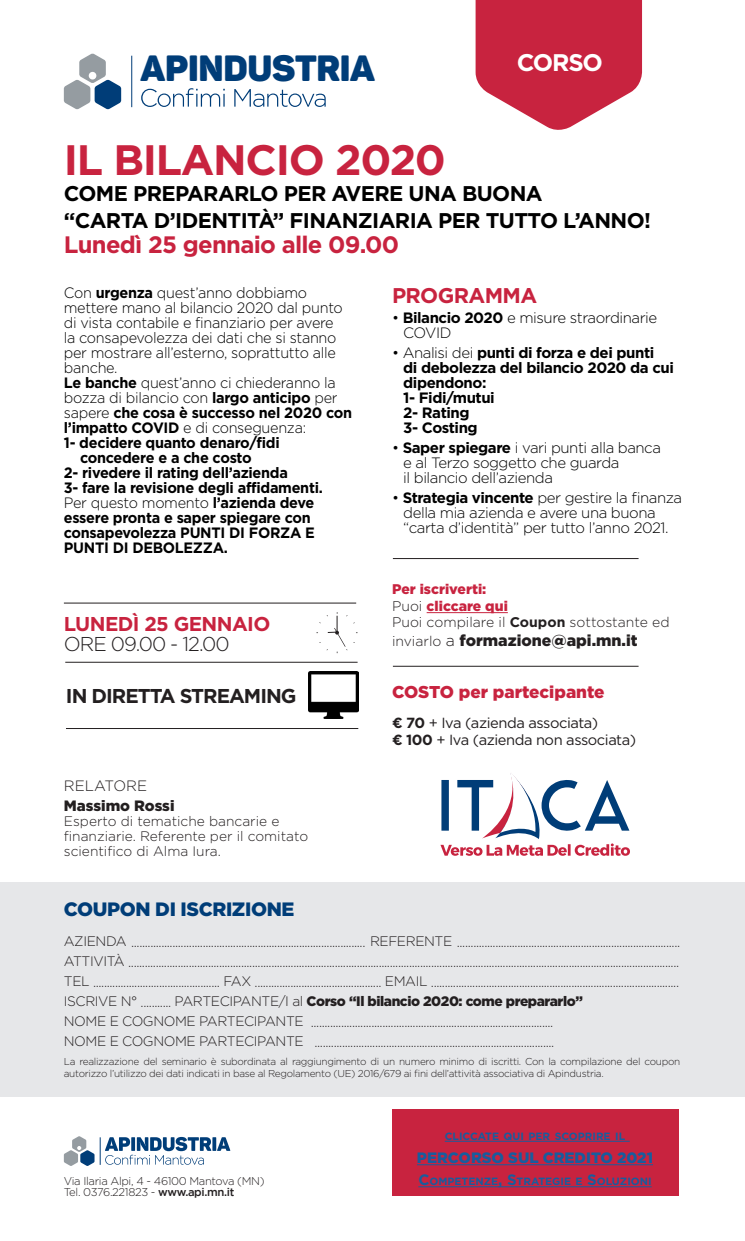
<style>
.page{position:relative;width:745px;height:1241px;background:#fff}
.page>*{position:absolute;margin:0;border:0;box-sizing:border-box;transform-origin:0 0}
.t1{font:700 42.5px "Gotham";letter-spacing:-.03em;color:#c8233f}
.t2{font:36px "Panton Black Caps";letter-spacing:-.01em;color:#003d78}
.t3{font:100 31.75px "Gotham HTF";letter-spacing:-.05em;color:#fff}
.t4{font:700 24px "Gotham HTF";letter-spacing:-.05em;color:#fff}
.t5{font:700 23.75px "Gotham";letter-spacing:-.03em;color:#c8233f}
.t6{font:700 21.25px "Gotham";letter-spacing:-.03em;color:#000}
.t7{font:700 21.25px "Gotham HTF";letter-spacing:-.03em;color:#c8233f}
.t8{font:700 20px "Gotham";letter-spacing:-.05em;color:#231f20}
.t9{font:700 20px "Gotham";letter-spacing:-.03em;color:#c8233f}
.t10{font:300 20px "Gotham";letter-spacing:-.05em;color:#231f20}
.t11{font:900 19.38px "Gotham";letter-spacing:-.02em;color:#003d78}
.t12{font:900 17.12px "Gotham";color:#c8233f}
.t13{font:900 15.75px "Gotham";color:#231f20}
.t14{font:300 15px/15px "Gotham HTF";letter-spacing:-.02em;color:#000;scale:.96 1}
.t15{font:300 15px/15px "Gotham";letter-spacing:-.03em;color:#000}
.t16{font:700 15px/15px "Gotham HTF";letter-spacing:-.02em;color:#000;scale:.96 1}
.t17{font:700 15px/15px "Gotham";letter-spacing:-.03em;color:#000}
.t18{font:900 15px "Gotham";color:#175d9e}
.t19{font:900 15px "Gotham";color:#231f20}
.t20{font:300 15px "Gotham";color:#231f20}
.t21{font:14.62px "Gotham";letter-spacing:-.03em;color:#231f20}
.t22{font:300 14px "Gotham";color:#231f20}
.t23{font:900 14px "Gotham";color:#c8233f}
.t24{font:300 13.75px/20px "Gotham";letter-spacing:-.03em;color:#231f20}
.t25{font:300 13.75px/15px "Gotham";color:#231f20}
.t26{font:300 11.25px "Gotham";letter-spacing:-.03em;color:#231f20}
.t27{font:700 10.5px "Gotham";color:#175d9e}
.t28{font:300 10px/12.5px "Gotham";letter-spacing:-.03em;color:#231f20}
.s1{font-weight:700}
.s2{font-weight:300}
.s3{font-weight:300;color:#231f20}
.s4{font-weight:300;font-size:14px}
.s5{font-weight:900}
.s6{font-weight:500}
.s7{font-size:15px}
</style>
<div class="page">
<svg style="left:475px;top:0;width:166px;height:130px"></svg>
<svg style="left:100px;top:1136px;width:130px;height:28px"></svg>
<svg style="left:64px;top:1136px;width:30px;height:29px"></svg>
<hr style="left:426px;top:612px;width:81px;height:1px;background:#c8233f">
<hr style="left:392px;top:666px;width:246px;height:1px;background:#231f20">
<div style="left:0;top:881px;width:744px;height:215px;background:#e6e7e9"></div>
<hr style="left:131px;top:56px;width:1px;height:51px;background:#003d78">
<svg style="left:64px;top:54px;width:57px;height:55px"></svg>
<svg style="left:141px;top:88px;width:184px;height:19px"></svg>
<hr style="left:65px;top:662px;width:292px;height:1px;background:#231f20">
<hr style="left:64px;top:602px;width:292px;height:1px;background:#231f20">
<svg style="left:326px;top:612px;width:21px;height:41px"></svg>
<hr style="left:66px;top:728px;width:292px;height:1px;background:#231f20">
<img style="left:308px;top:672px;width:50px;height:46px">
<svg style="left:440px;top:773px;width:189px;height:82px"></svg>
<div style="left:392px;top:1109px;width:285px;height:86px;background:#c8233f"></div>
<hr style="left:444px;top:1140px;width:185px;height:1px;background:#175d9e">
<hr style="left:416px;top:1164px;width:236px;height:1px;background:#175d9e">
<hr style="left:418px;top:1186px;width:233px;height:1px;background:#175d9e">
<hr style="left:392px;top:558px;width:246px;height:1px;background:#231f20">
<p class="t2" style="left:140px;top:45px;width:236px">APINDUSTRIA</p>
<p class="t3" style="left:482px;top:44px;width:127px">EVENTO</p>
<p class="t4" style="left:516px;top:48px;width:87px">CORSO</p>
<p class="t1" style="left:64px;top:132px;width:383px">IL BILANCIO 2020</p>
<p class="t6" style="left:64px;top:180px;width:480px">COME PREPARARLO PER AVERE UNA BUONA</p>
<p class="t6" style="left:64px;top:206px;width:588px">“CARTA D’IDENTITÀ” FINANZIARIA PER TUTTO L’ANNO!</p>
<p class="t5" style="left:64px;top:228px;width:337px">Lunedì 25 gennaio alle 09.00</p>
<p class="t14" style="left:64px;top:284px;width:292px">Con <span class="s1">urgenza</span> quest’anno dobbiamo mettere mano al bilancio 2020 dal punto di vista contabile e finanziario per avere la consapevolezza dei dati che si stanno per mostrare all’esterno, soprattutto alle banche.</p>
<p class="t14" style="left:64px;top:374px;width:301px"><span class="s1">Le banche</span> quest’anno ci chiederanno la bozza di bilancio con <span class="s1">largo anticipo</span> per sapere <span class="s1">che cosa è successo nel 2020 con l’impatto COVID</span> e di conseguenza:</p>
<p class="t16" style="left:80px;top:434px;width:209px;text-indent:-16px">1- decidere quanto denaro/fidi concedere e a che costo</p>
<p class="t16" style="left:64px;top:464px;width:235px">2- rivedere il rating dell’azienda</p>
<p class="t16" style="left:64px;top:479px;width:271px">3- fare la revisione degli affidamenti.</p>
<p class="t16" style="left:64px;top:494px;width:263px"><span class="s2">Per questo momento</span> l’azienda deve essere pronta e saper spiegare con consapevolezza PUNTI DI FORZA E<br>PUNTI DI DEBOLEZZA.</p>
<p class="t9" style="left:64px;top:610px;width:208px">LUNEDÌ 25 GENNAIO</p>
<p class="t10" style="left:64px;top:631px;width:167px">ORE 09.00 - 12.00</p>
<p class="t8" style="left:66px;top:683px;width:232px">IN DIRETTA STREAMING</p>
<p class="t20" style="left:64px;top:775px;width:85px">RELATORE</p>
<p class="t19" style="left:64px;top:796px;width:112px">Massimo Rossi</p>
<p class="t25" style="left:64px;top:813px;width:246px">Esperto di tematiche bancarie e finanziarie. Referente per il comitato scientifico di Alma Iura.</p>
<p class="t11" style="left:64px;top:897px;width:232px">COUPON DI ISCRIZIONE</p>
<p class="t7" style="left:392px;top:283px;width:147px">PROGRAMMA</p>
<p class="t15" style="left:403px;top:310px;width:255px;text-indent:-11px">• <span class="s1">Bilancio 2020</span> e misure straordinarie<br>COVID</p>
<p class="t17" style="left:392px;top:345px;width:264px"><span class="s2">• Analisi dei</span> punti di forza e dei punti</p>
<p class="t17" style="left:403px;top:360px;width:272px">di debolezza del bilancio 2020 da cui dipendono:</p>
<p class="t17" style="left:403px;top:390px;width:93px">1- Fidi/mutui</p>
<p class="t17" style="left:403px;top:405px;width:68px">2- Rating</p>
<p class="t17" style="left:403px;top:420px;width:76px">3- Costing</p>
<p class="t15" style="left:403px;top:440px;width:259px;text-indent:-11px">• <span class="s1">Saper spiegare</span> i vari punti alla banca e al Terzo soggetto che guarda</p>
<p class="t15" style="left:403px;top:470px;width:151px">il bilancio dell’azienda</p>
<p class="t15" style="left:403px;top:490px;width:280px;text-indent:-11px">• <span class="s1">Strategia vincente</span> per gestire la finanza della mia azienda e avere una buona “carta d’identità” per tutto l’anno 2021.</p>
<p class="t23" style="left:392px;top:581px;width:96px">Per iscriverti:</p>
<p class="t23" style="left:392px;top:597px;width:117px"><span class="s3">Puoi</span> cliccare qui</p>
<p class="t22" style="left:392px;top:613px;width:279px">Puoi compilare il <span class="s1">Coupon</span> sottostante ed</p>
<p class="t13" style="left:392px;top:631px;width:247px"><span class="s4">inviarlo</span> <span class="s2">a</span> formazione@api.mn.it</p>
<p class="t12" style="left:392px;top:682px;width:214px">COSTO per partecipante</p>
<p class="t21" style="left:392px;top:713px;width:208px"><span class="s1">€ 70</span> + Iva (azienda associata)</p>
<p class="t21" style="left:392px;top:730px;width:245px"><span class="s1">€ 100</span> + Iva (azienda non associata)</p>
<p class="t24" style="left:64px;top:931px;width:617px">AZIENDA ..................................................................................... REFERENTE .................................................................................<br>ATTIVITÀ ........................................................................................................................................................................................................</p>
<p class="t24" style="left:64px;top:971px;width:616px">TEL .............................................. FAX .............................................. EMAIL ..........................................................................................</p>
<p class="t24" style="left:64px;top:990px;width:520px">ISCRIVE N° ........... PARTECIPANTE/I al <span class="s5">Corso “Il bilancio 2020: come prepararlo”</span></p>
<p class="t24" style="left:64px;top:1011px;width:491px">NOME E COGNOME PARTECIPANTE ........................................................................................</p>
<p class="t24" style="left:64px;top:1031px;width:491px">NOME E COGNOME PARTECIPANTE .......................................................................................</p>
<p class="t28" style="left:64px;top:1054px;width:617px">La realizzazione del seminario è subordinata al raggiungimento di un numero minimo di iscritti. Con la compilazione del coupon autorizzo l’utilizzo dei dati indicati in base al Regolamento (UE) 2016/679 ai fini dell’attività associativa di Apindustria.</p>
<p class="t26" style="left:64px;top:1173px;width:202px">Via Ilaria Alpi, 4 - 46100 Mantova (MN)</p>
<p class="t26" style="left:64px;top:1184px;width:172px">Tel. 0376.221823 - <span class="s6">www.api.mn.it</span></p>
<p class="t27" style="left:444px;top:1128px;width:182px">CLICCATE QUI PER SCOPRIRE IL</p>
<p class="t18" style="left:416px;top:1148px;width:237px">PERCORSO SUL CREDITO 2021</p>
<p class="t27" style="left:418px;top:1174px;width:235px"><span class="s7">C</span>OMPETENZE<span class="s7">, S</span>TRATEGIE E <span class="s7">S</span>OLUZIONI</p>
</div>
